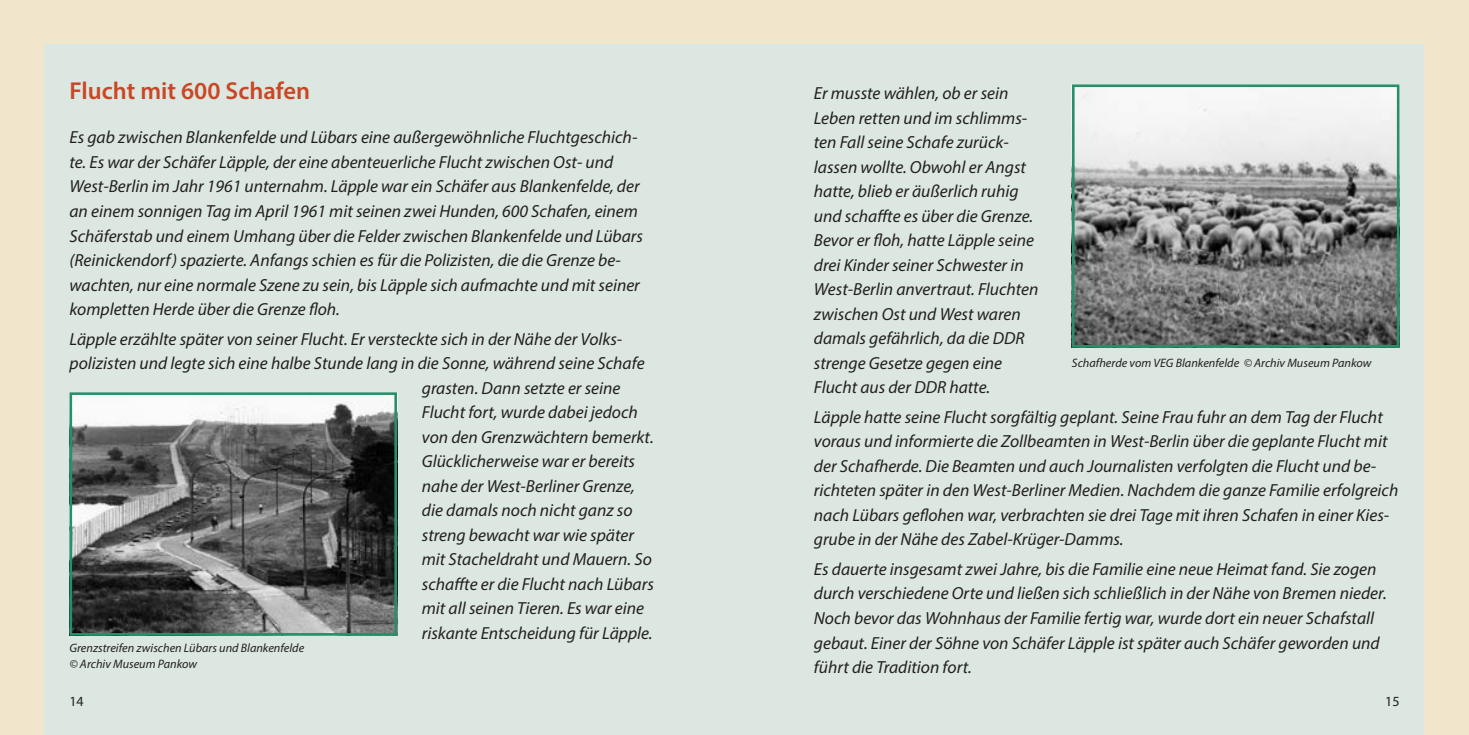
<style>
.page{position:relative;width:1469px;height:735px;background:#fff}
.page>*{position:absolute;margin:0;border:0;box-sizing:border-box;transform-origin:0 0}
.t1{font:600 24.5px "Myriad Pro";color:#ca4625}
.t2{font:italic 17.5px/24.5px "Myriad Pro";color:#231f20}
.t3{font:14px "Myriad Pro";color:#231f20}
.t4{font:italic 12.25px/15.8px "Myriad Pro";color:#231f20}
</style>
<div class="page">
<div style="left:0;top:0;width:1468px;height:734px;background:#f1e6cc"></div>
<div style="left:45px;top:45px;width:1379px;height:689px;background:#dbe7e0"></div>
<img style="left:73px;top:396px;width:320px;height:235px">
<div style="left:69px;top:392px;width:328px;height:243px;border:3px solid #278f6a"></div>
<img style="left:1075px;top:88px;width:320px;height:255px">
<div style="left:1071px;top:84px;width:328px;height:263px;border:3px solid #278f6a"></div>
<h1 class="t1" style="left:69px;top:75px;width:242px">Flucht mit 600 Schafen</h1>
<p class="t2" style="left:69px;top:125px;width:575px">Es gab zwischen Blankenfelde und Lübars eine außergewöhnliche Fluchtgeschich&shy;te. Es war der Schäfer Läpple, der eine abenteuerliche Flucht zwischen Ost- und West-Berlin im Jahr 1961 unternahm. Läpple war ein Schäfer aus Blankenfelde, der an einem sonnigen Tag im April 1961 mit seinen zwei Hunden, 600 Schafen, einem Schäferstab und einem Umhang über die Felder zwischen Blankenfelde und Lübars (Reinickendorf) spazierte. Anfangs schien es für die Polizisten, die die Grenze be&shy;wachten, nur eine normale Szene zu sein, bis Läpple sich aufmachte und mit seiner kompletten Herde über die Grenze floh.</p>
<p class="t2" style="left:69px;top:326px;width:554px">Läpple erzählte später von seiner Flucht. Er versteckte sich in der Nähe der Volks-</p>
<p class="t2" style="left:69px;top:350px;width:576px">polizisten und legte sich eine halbe Stunde lang in die Sonne, während seine Schafe</p>
<p class="t2" style="left:422px;top:375px;width:200px">grasten. Dann setzte er seine</p>
<p class="t2" style="left:422px;top:399px;width:217px">Flucht fort, wurde dabei jedoch</p>
<p class="t2" style="left:422px;top:424px;width:233px">von den Grenzwächtern bemerkt.</p>
<p class="t2" style="left:422px;top:448px;width:215px">Glücklicherweise war er bereits</p>
<p class="t2" style="left:422px;top:473px;width:214px">nahe der West-Berliner Grenze,</p>
<p class="t2" style="left:422px;top:497px;width:212px">die damals noch nicht ganz so</p>
<p class="t2" style="left:422px;top:522px;width:214px">streng bewacht war wie später</p>
<p class="t2" style="left:422px;top:546px;width:231px">mit Stacheldraht und Mauern. So</p>
<p class="t2" style="left:422px;top:571px;width:233px">schaffte er die Flucht nach Lübars</p>
<p class="t2" style="left:422px;top:595px;width:224px">mit all seinen Tieren. Es war eine</p>
<p class="t2" style="left:422px;top:620px;width:232px">riskante Entscheidung für Läpple.</p>
<p class="t2" style="left:814px;top:81px;width:226px">Er musste wählen, ob er sein<br>Leben retten und im schlimms&shy;ten Fall seine Schafe zurück&shy;lassen wollte. Obwohl er Angst hatte, blieb er äußerlich ruhig und schaffte es über die Grenze.<br>Bevor er floh, hatte Läpple seine drei Kinder seiner Schwester in<br>West-Berlin anvertraut. Fluchten zwischen Ost und West waren damals gefährlich, da die DDR strenge Gesetze gegen eine<br>Flucht aus der DDR hatte.</p>
<p class="t2" style="left:814px;top:404px;width:586px">Läpple hatte seine Flucht sorgfältig geplant. Seine Frau fuhr an dem Tag der Flucht voraus und informierte die Zollbeamten in West-Berlin über die geplante Flucht mit der Schafherde. Die Beamten und auch Journalisten verfolgten die Flucht und be&shy;richteten später in den West-Berliner Medien. Nachdem die ganze Familie erfolgreich nach Lübars geflohen war, verbrachten sie drei Tage mit ihren Schafen in einer Kies&shy;grube in der Nähe des Zabel-Krüger-Damms.</p>
<p class="t2" style="left:814px;top:556px;width:574px">Es dauerte insgesamt zwei Jahre, bis die Familie eine neue Heimat fand. Sie zogen durch verschiedene Orte und ließen sich schließlich in der Nähe von Bremen nieder.<br>Noch bevor das Wohnhaus der Familie fertig war, wurde dort ein neuer Schafstall gebaut. Einer der Söhne von Schäfer Läpple ist später auch Schäfer geworden und führt die Tradition fort.</p>
<p class="t4" style="left:1071px;top:354px;width:301px">Schafherde vom VEG Blankenfelde © Archiv Museum Pankow</p>
<p class="t4" style="left:69px;top:639px;width:236px">Grenzstreifen zwischen Lübars und Blankenfelde © Archiv Museum Pankow</p>
<p class="t3" style="left:69px;top:692px;width:16px">14</p>
<p class="t3" style="left:1385px;top:692px;width:16px">15</p>
</div>
